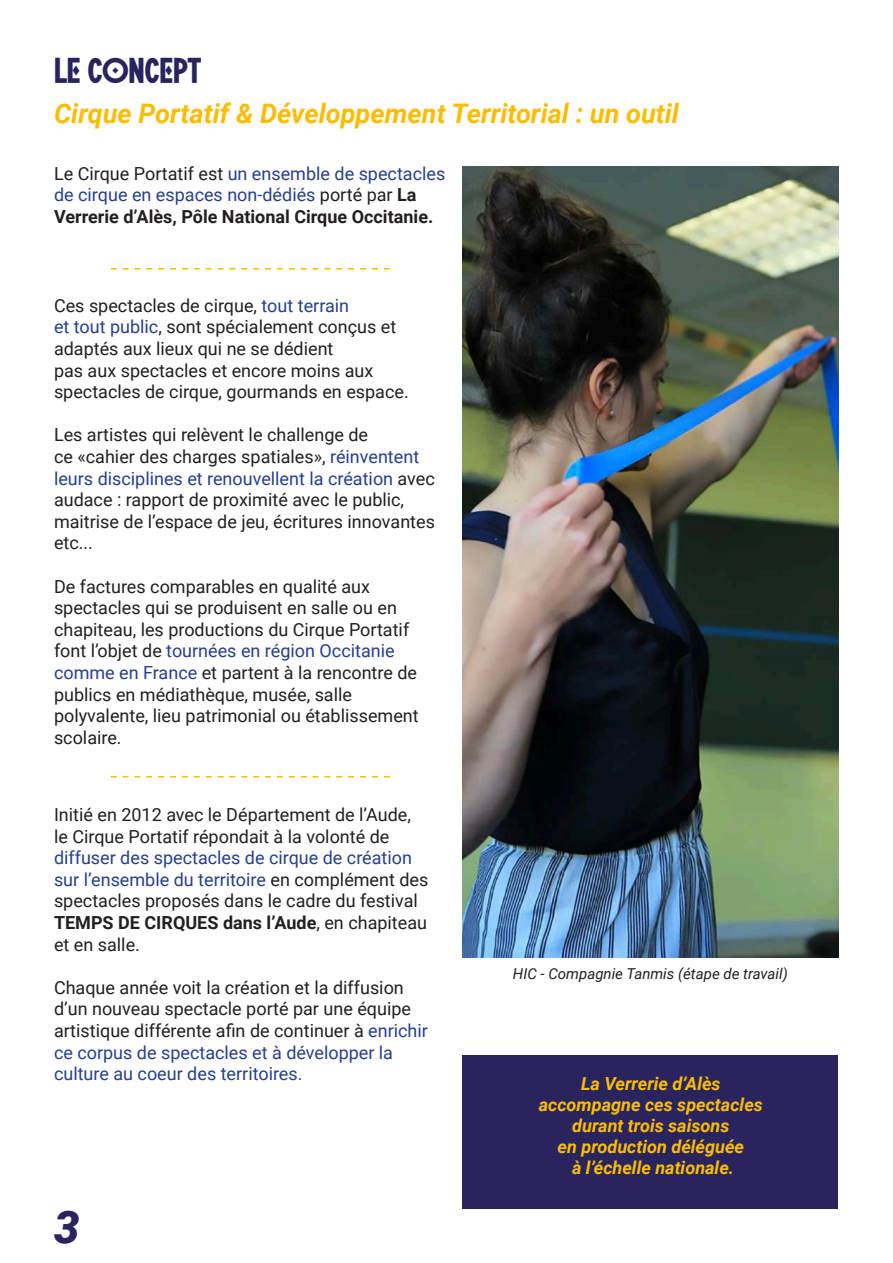
<style>
.page{position:relative;width:893px;height:1263px;background:#fff}
.page>*{position:absolute;margin:0;border:0;box-sizing:border-box;transform-origin:0 0}
.t1{font:italic 900 45px "Roboto";color:#29245e}
.t2{font:36px "Verrerie V3";color:#29245e}
.t3{font:italic 700 27px "Roboto";color:#fcbd00}
.t4{font:18px/21.6px "Roboto";color:#231f20}
.t5{font:18px/21.6px "Roboto";color:#253f8e}
.t6{font:italic 700 18px/21px "Roboto";color:#fcbd00;text-align:center}
.t7{font:italic 15px "Roboto";color:#231f20}
.s1{color:#231f20}
.s2{font-weight:700;color:#231f20}
.s3{color:#253f8e}
.s4{font-weight:700}
</style>
<div class="page">
<div style="left:463px;top:1055px;width:375px;height:154px;background:#29245e"></div>
<svg style="left:111px;top:268px;width:279px;height:1px"></svg>
<img style="left:463px;top:166px;width:375px;height:791px">
<svg style="left:111px;top:776px;width:279px;height:1px"></svg>
<h2 class="t2" style="left:54px;top:51px;width:149px">LE CONCEPT</h2>
<h3 class="t3" style="left:54px;top:98px;width:626px">Cirque Portatif &amp; Développement Territorial : un outil</h3>
<p class="t5" style="left:54px;top:163px;width:393px"><span class="s1">Le Cirque Portatif est</span> un ensemble de spectacles de cirque en espaces non-dédiés <span class="s1">porté par</span> <span class="s2">La<br>Verrerie d’Alès, Pôle National Cirque Occitanie.</span></p>
<p class="t4" style="left:54px;top:295px;width:356px">Ces spectacles de cirque, <span class="s3">tout terrain<br>et tout public</span>, sont spécialement conçus et adaptés aux lieux qui ne se dédient<br>pas aux spectacles et encore moins aux spectacles de cirque, gourmands en espace.</p>
<p class="t4" style="left:54px;top:424px;width:382px">Les artistes qui relèvent le challenge de<br>ce «cahier des charges spatiales», <span class="s3">réinventent leurs disciplines et renouvellent la création</span> avec audace : rapport de proximité avec le public, maitrise de l’espace de jeu, écritures innovantes etc...</p>
<p class="t4" style="left:54px;top:576px;width:366px">De factures comparables en qualité aux spectacles qui se produisent en salle ou en chapiteau, les productions du Cirque Portatif font l’objet de <span class="s3">tournées en région Occitanie comme en France</span> et partent à la rencontre de publics en médiathèque, musée, salle polyvalente, lieu patrimonial ou établissement scolaire.</p>
<p class="t4" style="left:54px;top:804px;width:358px">Initié en 2012 avec le Département de l’Aude, le Cirque Portatif répondait à la volonté de</p>
<p class="t4" style="left:54px;top:847px;width:376px"><span class="s3">diffuser des spectacles de cirque de création sur l’ensemble du territoire</span> en complément des spectacles proposés dans le cadre du festival <span class="s4">TEMPS DE CIRQUES dans l’Aude</span>, en chapiteau et en salle.</p>
<p class="t4" style="left:54px;top:977px;width:375px">Chaque année voit la création et la diffusion d’un nouveau spectacle porté par une équipe artistique différente afin de continuer à <span class="s3">enrichir ce corpus de spectacles et à développer la culture au coeur des territoires.</span></p>
<h1 class="t1" style="left:54px;top:1201px;width:27px">3</h1>
<p class="t7" style="left:513px;top:965px;width:277px">HIC - Compagnie Tanmis (étape de travail)</p>
<p class="t6" style="left:539px;top:1074px;width:226px">La Verrerie d’Alès accompagne ces spectacles durant trois saisons<br>en production déléguée<br>à l’échelle nationale.</p>
</div>
